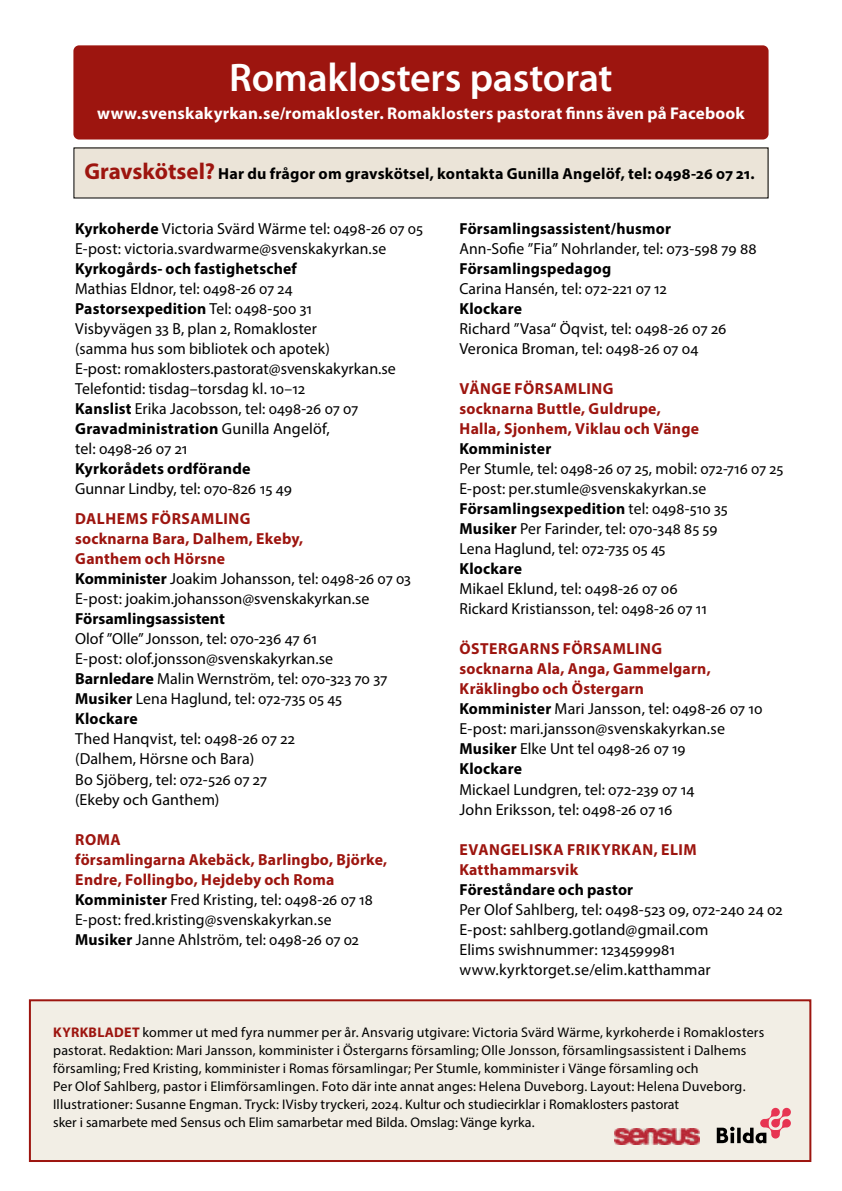
<style>
.page{position:relative;width:842px;height:1191px;background:#fff}
.page>*{position:absolute;margin:0;border:0;box-sizing:border-box;transform-origin:0 0}
.t1{font:600 40px "Myriad Pro";letter-spacing:-.01em;color:#fff}
.t2{font:700 17px "Myriad Pro";letter-spacing:.01em;color:#fff}
.t3{font:16px/20px "Myriad Pro";letter-spacing:.005em;color:#000}
.t4{font:700 16px/20px "Myriad Pro";letter-spacing:.015em;color:#000}
.t5{font:700 16px/20px "Myriad Pro";letter-spacing:.015em;color:#9d150f}
.t6{font:14px/18px "Myriad Pro";letter-spacing:.01em;color:#000}
.s1{font-size:23px;color:#9d150f}
.s2{font-weight:700}
.s3{font-weight:700;color:#9d150f}
.s4{font-weight:400}
.s5{font-weight:400;color:#fff}
</style>
<div class="page">
<div style="left:74px;top:148px;width:694px;height:50px;background:#ebe4d8"></div>
<div style="left:73px;top:45px;width:695px;height:94px;background:#9d150f;border-radius:6px"></div>
<div style="left:28px;top:999px;width:784px;height:163px;background:#f2eee5"></div>
<img style="left:615px;top:1128px;width:84px;height:16px">
<svg style="left:717px;top:1107px;width:74px;height:36px;background:#c9acaa"></svg>
<h1 class="t1" style="left:229px;top:55px;width:385px">Romaklosters pastorat</h1>
<p class="t2" style="left:97px;top:102px;width:649px">www.svenskakyrkan.se/romakloster. Romaklosters pastorat finns även på Facebook</p>
<p class="t4" style="left:84px;top:163px;width:672px"><span class="s1">Gravskötsel?</span> Har du frågor om gravskötsel, kontakta Gunilla Angelöf, tel: 0498-26 07 21.</p>
<p class="t3" style="left:75px;top:219px;width:349px"><span class="s2">Kyrkoherde</span> Victoria Svärd Wärme tel: 0498-26 07 05<br>E-post: victoria.svardwarme@svenskakyrkan.se</p>
<p class="t4" style="left:75px;top:258px;width:223px">Kyrkogårds- och fastighetschef</p>
<p class="t3" style="left:75px;top:279px;width:322px">Mathias Eldnor, tel: 0498-26 07 24<br><span class="s2">Pastorsexpedition</span> Tel: 0498-500 31<br>Visbyvägen 33 B, plan 2, Romakloster<br>(samma hus som bibliotek och apotek)<br>E-post: romaklosters.pastorat@svenskakyrkan.se Telefontid: tisdag–torsdag kl. 10–12<br><span class="s2">Kanslist</span> Erika Jacobsson, tel: 0498-26 07 07<br><span class="s2">Gravadministration</span> Gunilla Angelöf,<br>tel: 0498-26 07 21</p>
<p class="t4" style="left:75px;top:458px;width:177px">Kyrkorådets ordförande</p>
<p class="t3" style="left:75px;top:479px;width:219px">Gunnar Lindby, tel: 070-826 15 49</p>
<p class="t3" style="left:75px;top:509px;width:337px"><span class="s3">DALHEMS FÖRSAMLING<br>socknarna Bara, Dalhem, Ekeby,<br>Ganthem och Hörsne<br></span><span class="s2">Komminister</span> Joakim Johansson, tel: 0498-26 07 03<br>E-post: joakim.johansson@svenskakyrkan.se</p>
<p class="t4" style="left:75px;top:608px;width:151px">Församlingsassistent</p>
<p class="t3" style="left:75px;top:629px;width:314px">Olof ”Olle” Jonsson, tel: 070-236 47 61<br>E-post: olof.jonsson@svenskakyrkan.se <span class="s2">Barnledare</span> Malin Wernström, tel: 070-323 70 37<br><span class="s2">Musiker</span> Lena Haglund, tel: 072-735 05 45<br><span class="s2">Klockare</span></p>
<p class="t3" style="left:75px;top:729px;width:221px">Thed Hanqvist, tel: 0498-26 07 22 (Dalhem, Hörsne och Bara)<br>Bo Sjöberg, tel: 072-526 07 27 (Ekeby och Ganthem)</p>
<p class="t3" style="left:75px;top:829px;width:314px"><span class="s3">ROMA<br>församlingarna Akebäck, Barlingbo, Björke, Endre, Follingbo, Hejdeby och Roma </span><span class="s2">Komminister</span> Fred Kristing, tel: 0498-26 07 18<br>E-post: fred.kristing@svenskakyrkan.se <span class="s2">Musiker</span> Janne Ahlström, tel: 0498-26 07 02</p>
<p class="t4" style="left:459px;top:218px;width:299px">Församlingsassistent/husmor<br><span class="s4">Ann-Sofie ”Fia” Nohrlander, tel:</span> <span class="s5">073-598 79 88<br></span>Församlingspedagog</p>
<p class="t3" style="left:459px;top:279px;width:209px">Carina Hansén, tel: 072-221 07 12</p>
<p class="t4" style="left:459px;top:298px;width:64px">Klockare</p>
<p class="t3" style="left:459px;top:319px;width:269px">Richard ”Vasa“ Öqvist, tel: 0498-26 07 26<br>Veronica Broman, tel: 0498-26 07 04</p>
<p class="t5" style="left:459px;top:378px;width:241px">VÄNGE FÖRSAMLING<br>socknarna Buttle, Guldrupe,<br>Halla, Sjonhem, Viklau och Vänge</p>
<p class="t4" style="left:459px;top:438px;width:93px">Komminister</p>
<p class="t3" style="left:459px;top:459px;width:325px">Per Stumle, tel: 0498-26 07 25, mobil: 072-716 07 25<br>E-post: per.stumle@svenskakyrkan.se <span class="s2">Församlingsexpedition</span> tel: 0498-510 35<br><span class="s2">Musiker</span> Per Farinder, tel: 070-348 85 59<br>Lena Haglund, tel: 072-735 05 45</p>
<p class="t4" style="left:459px;top:558px;width:64px">Klockare</p>
<p class="t3" style="left:459px;top:579px;width:249px">Mikael Eklund, tel: 0498-26 07 06<br>Rickard Kristiansson, tel: 0498-26 07 11</p>
<p class="t3" style="left:459px;top:639px;width:305px"><span class="s3">ÖSTERGARNS FÖRSAMLING<br>socknarna Ala, Anga, Gammelgarn,<br>Kräklingbo och Östergarn<br></span><span class="s2">Komminister</span> Mari Jansson, tel: 0498-26 07 10<br>E-post: mari.jansson@svenskakyrkan.se<br><span class="s2">Musiker</span> Elke Unt tel 0498-26 07 19<br><span class="s2">Klockare</span></p>
<p class="t3" style="left:459px;top:779px;width:237px">Mickael Lundgren, tel: 072-239 07 14<br>John Eriksson, tel: 0498-26 07 16</p>
<p class="t5" style="left:459px;top:838px;width:239px">EVANGELISKA FRIKYRKAN, ELIM<br>Katthammarsvik</p>
<p class="t4" style="left:459px;top:878px;width:175px">Föreståndare och pastor</p>
<p class="t3" style="left:459px;top:899px;width:325px">Per Olof Sahlberg, tel: 0498-523 09, 072-240 24 02<br>E-post: sahlberg.gotland@gmail.com<br>Elims swishnummer: 1234599981 www.kyrktorget.se/elim.katthammar</p>
<p class="t6" style="left:53px;top:1023px;width:713px"><span class="s3">KYRKBLADET</span> kommer ut med fyra nummer per år. Ansvarig utgivare: Victoria Svärd Wärme, kyrkoherde i Romaklosters pastorat. Redaktion: Mari Jansson, komminister i Östergarns församling; Olle Jonsson, församlingsassistent i Dalhems församling; Fred Kristing, komminister i Romas församlingar; Per Stumle, komminister i Vänge församling och<br>Per Olof Sahlberg, pastor i Elimförsamlingen. Foto där inte annat anges: Helena Duveborg. Layout: Helena Duveborg.<br>Illustrationer: Susanne Engman. Tryck: IVisby tryckeri, 2024. Kultur och studiecirklar i Romaklosters pastorat<br>sker i samarbete med Sensus och Elim samarbetar med Bilda. Omslag: Vänge kyrka.</p>
</div>
